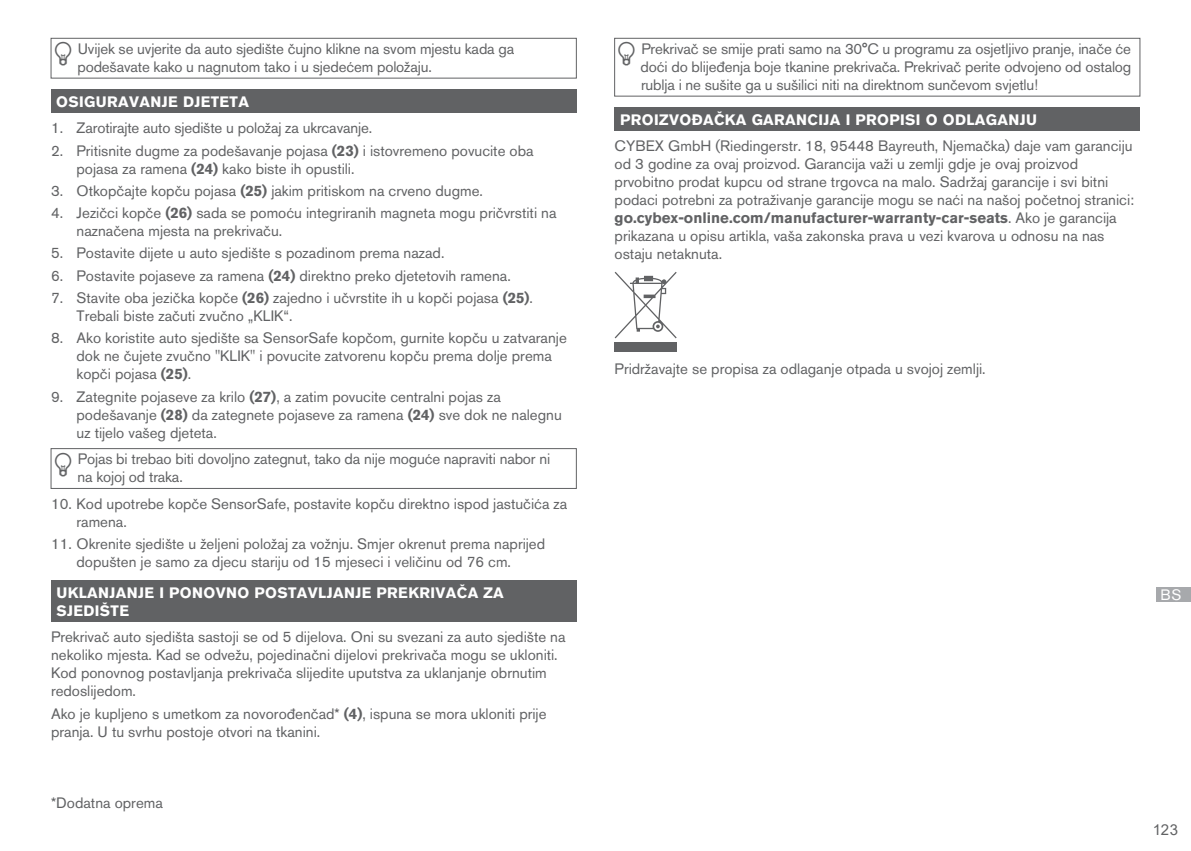
<style>
.page{position:relative;width:1191px;height:851px;background:#fff}
.page>*{position:absolute;margin:0;border:0;box-sizing:border-box;transform-origin:0 0}
.t1{font:15px/18px "Akzidenz Grotesk Pro";color:#616264}
.t2{font:700 15px/18px "Akzidenz Grotesk Pro";letter-spacing:.025em;color:#fff}
.t3{font:15px "Arial";color:#616264}
.t4{font:15px "Akzidenz Grotesk Pro";color:#fff}
.s1{font-weight:700}
</style>
<div class="page">
<div style="left:1157px;top:587px;width:34px;height:14px;background:#a7a9ac"></div>
<div style="left:51px;top:38px;width:526px;height:40px;border:1px solid #616264"></div>
<div style="left:51px;top:90px;width:525px;height:23px;background:#616264"></div>
<div style="left:51px;top:448px;width:526px;height:40px;border:1px solid #616264"></div>
<div style="left:51px;top:580px;width:525px;height:42px;background:#616264"></div>
<div style="left:614px;top:38px;width:526px;height:58px;border:1px solid #616264"></div>
<div style="left:614px;top:108px;width:526px;height:23px;background:#616264"></div>
<div style="left:614px;top:342px;width:62px;height:10px;background:#616264"></div>
<svg style="left:614px;top:272px;width:62px;height:66px"></svg>
<p class="t1" style="left:77px;top:39px;width:438px">Uvijek se uvjerite da auto sjedište čujno klikne na svom mjestu kada ga podešavate kako u nagnutom tako i u sjedećem položaju.</p>
<p class="t2" style="left:56px;top:92px;width:194px">OSIGURAVANJE DJETETA</p>
<p class="t1" style="left:51px;top:119px;width:323px">1. Zarotirajte auto sjedište u položaj za ukrcavanje.</p>
<p class="t1" style="left:77px;top:141px;width:458px;text-indent:-26px">2. Pritisnite dugme za podešavanje pojasa <span class="s1">(23)</span> i istovremeno povucite oba pojasa za ramena <span class="s1">(24)</span> kako biste ih opustili.</p>
<p class="t1" style="left:51px;top:181px;width:433px">3. Otkopčajte kopču pojasa <span class="s1">(25)</span> jakim pritiskom na crveno dugme.</p>
<p class="t1" style="left:77px;top:204px;width:481px;text-indent:-26px">4. Jezičci kopče <span class="s1">(26)</span> sada se pomoću integriranih magneta mogu pričvrstiti na naznačena mjesta na prekrivaču.</p>
<p class="t1" style="left:51px;top:244px;width:395px">5. Postavite dijete u auto sjedište s pozadinom prema nazad.</p>
<p class="t1" style="left:51px;top:266px;width:461px">6. Postavite pojaseve za ramena <span class="s1">(24)</span> direktno preko djetetovih ramena.</p>
<p class="t1" style="left:77px;top:288px;width:458px;text-indent:-26px">7. Stavite oba jezička kopče <span class="s1">(26)</span> zajedno i učvrstite ih u kopči pojasa <span class="s1">(25)</span>.<br>Trebali biste začuti zvučno „KLIK“.</p>
<p class="t1" style="left:77px;top:329px;width:492px;text-indent:-26px">8. Ako koristite auto sjedište sa SensorSafe kopčom, gurnite kopču u zatvaranje dok ne čujete zvučno "KLIK" i povucite zatvorenu kopču prema dolje prema kopči pojasa <span class="s1">(25)</span>.</p>
<p class="t1" style="left:77px;top:387px;width:487px;text-indent:-26px">9. Zategnite pojaseve za krilo <span class="s1">(27)</span>, a zatim povucite centralni pojas za podešavanje <span class="s1">(28)</span> da zategnete pojaseve za ramena <span class="s1">(24)</span> sve dok ne nalegnu uz tijelo vašeg djeteta.</p>
<p class="t1" style="left:77px;top:450px;width:474px">Pojas bi trebao biti dovoljno zategnut, tako da nije moguće napraviti nabor ni na kojoj od traka.</p>
<p class="t1" style="left:77px;top:494px;width:492px;text-indent:-26px">10. Kod upotrebe kopče SensorSafe, postavite kopču direktno ispod jastučića za ramena.</p>
<p class="t1" style="left:51px;top:534px;width:495px;text-align:center">11. Okrenite sjedište u željeni položaj za vožnju. Smjer okrenut prema naprijed dopušten je samo za djecu stariju od 15 mjeseci i veličinu od 76 cm.</p>
<p class="t2" style="left:56px;top:583px;width:449px">UKLANJANJE I PONOVNO POSTAVLJANJE PREKRIVAČA ZA<br>SJEDIŠTE</p>
<p class="t1" style="left:51px;top:628px;width:516px">Prekrivač auto sjedišta sastoji se od 5 dijelova. Oni su svezani za auto sjedište na nekoliko mjesta. Kad se odvežu, pojedinačni dijelovi prekrivača mogu se ukloniti.<br>Kod ponovnog postavljanja prekrivača slijedite uputstva za uklanjanje obrnutim redoslijedom.</p>
<p class="t1" style="left:51px;top:704px;width:497px">Ako je kupljeno s umetkom za novorođenčad* <span class="s1">(4)</span>, ispuna se mora ukloniti prije pranja. U tu svrhu postoje otvori na tkanini.</p>
<p class="t1" style="left:51px;top:794px;width:113px">*Dodatna oprema</p>
<p class="t1" style="left:640px;top:39px;width:492px;text-align:justify">Prekrivač se smije prati samo na 30°C u programu za osjetljivo pranje, inače će doći do blijeđenja boje tkanine prekrivača. Prekrivač perite odvojeno od ostalog rublja i ne sušite ga u sušilici niti na direktnom sunčevom svjetlu!</p>
<p class="t2" style="left:620px;top:110px;width:418px">PROIZVOĐAČKA GARANCIJA I PROPISI O ODLAGANJU</p>
<p class="t1" style="left:614px;top:137px;width:521px">CYBEX GmbH (Riedingerstr. 18, 95448 Bayreuth, Njemačka) daje vam garanciju od 3 godine za ovaj proizvod. Garancija važi u zemlji gdje je ovaj proizvod prvobitno prodat kupcu od strane trgovca na malo. Sadržaj garancije i svi bitni podaci potrebni za potraživanje garancije mogu se naći na našoj početnoj stranici: <span class="s1">go.cybex-online.com/manufacturer-warranty-car-seats</span>. Ako je garancija prikazana u opisu artikla, vaša zakonska prava u vezi kvarova u odnosu na nas ostaju netaknuta.</p>
<p class="t1" style="left:614px;top:360px;width:372px">Pridržavajte se propisa za odlaganje otpada u svojoj zemlji.</p>
<p class="t4" style="left:1160px;top:585px;width:22px">BS</p>
<p class="t3" style="left:1153px;top:819px;width:27px">123</p>
</div>
